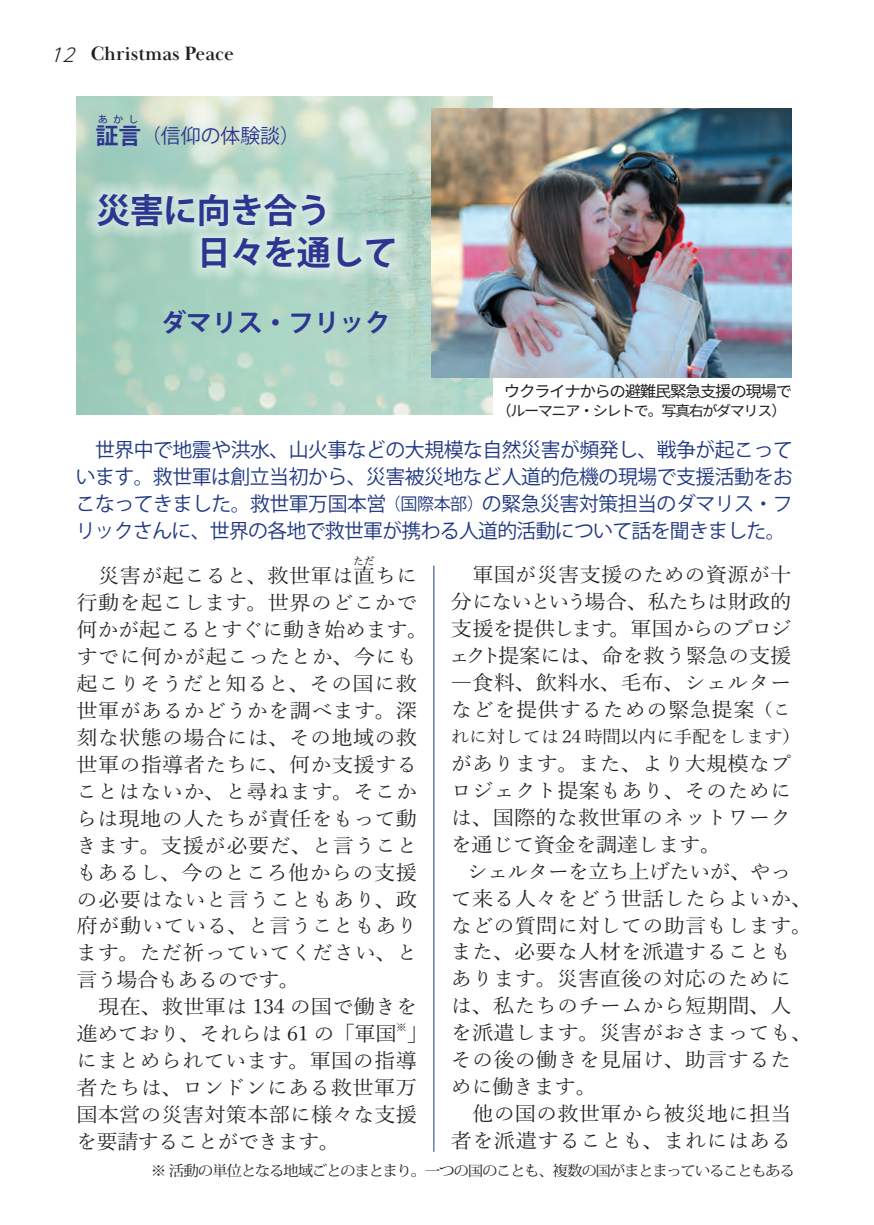
<style>
.page{position:relative;width:874px;height:1225px;background:#fff}
.page>*{position:absolute;margin:0;border:0;box-sizing:border-box;transform-origin:0 0}
.t1{font:700 34px/42.6px "Koz Go Pr 6 N";letter-spacing:-.02em;color:#2c3691}
.t2{font:700 25.6px "Koz Go Pr 6 N";color:#2c3691}
.t3{font:700 22.6px "Koz Go Pr 6 N";color:#2c3691}
.t4{font:20.2px/27px "Yu Min Pr 6 N";color:#231f20;scale:1.05 1}
.t5{font:19.8px/27px "Koz Go Pr 6 N";letter-spacing:-.035em;color:#203882;text-align:justify}
.t6{font:700 19.8px "Baskerville Display PT";color:#231f20}
.t7{font:19.8px "Koz Go Pr 6 N";color:#2c3691}
.t8{font:17.6px "Yu Min Pr 6 N";letter-spacing:-.025em;color:#231f20;scale:1.05 1}
.t9{font:15.8px "Source Han Sans JP";letter-spacing:-.085em;color:#231f20;scale:1.04 1}
.t10{font:14.4px "Koz Min Pr 6 N";letter-spacing:-.09em;color:#231f20;scale:1.08 1}
.t11{font:14.4px "Source Han Sans JP";letter-spacing:-.095em;color:#231f20;scale:1.04 1}
.t12{font:10.6px "Yu Min Pr 6 N";color:#231f20}
.t13{font:700 10px "Koz Go Pr 6 N";color:#2c3691}
.t14{font:10px "Yu Min Pr 6 N";color:#231f20;scale:1.05 1}
.s1{font-weight:700;font-size:22.6px}
.s2{font-size:17px}
.s3{font-size:17.6px}
</style>
<div class="page">
<hr style="left:433px;top:566px;width:1px;height:585px;background:#203882">
<img style="left:77px;top:96px;width:415px;height:318px">
<img style="left:431px;top:108px;width:360px;height:270px">
<svg style="left:84px;top:180px;width:324px;height:102px;background:#bfdcd0"></svg>
<p class="t6" style="left:50px;top:41px;width:186px"><sub>12</sub> Christmas Peace</p>
<p class="t13" style="left:98px;top:114px;width:42px">あかし</p>
<p class="t7" style="left:118px;top:124px;width:183px"><span class="s1">言</span>（信仰の体験談）</p>
<p class="t3" style="left:96px;top:123px;width:24px">証</p>
<h1 class="t1" style="left:96px;top:190px;width:302px">災害に向き合う<br>　　　日々を通して</h1>
<p class="t2" style="left:161px;top:308px;width:231px">ダマリス・フリック</p>
<p class="t9" style="left:503px;top:382px;width:278px">ウクライナからの避難民緊急支援の現場で</p>
<p class="t11" style="left:496px;top:403px;width:280px">（ルーマニア・シレトで。写真右がダマリス）</p>
<p class="t5" style="left:76px;top:436px;width:718px;text-indent:19px">世界中で地震や洪水、山火事などの大規模な自然災害が頻発し、戦争が起こっています。救世軍は創立当初から、災害被災地など人道的危機の現場で支援活動をおこなってきました。救世軍万国本営<span class="s2">（国際本部）</span>の緊急災害対策担当のダマリス・フリックさんに、世界の各地で救世軍が携わる人道的活動について話を聞きました。</p>
<p class="t4" style="left:77px;top:560px;width:326px">　災害が起こると、救世軍は直ちに</p>
<p class="t12" style="left:353px;top:551px;width:23px">ただ</p>
<p class="t4" style="left:76px;top:587px;width:336px">行動を起こします。世界のどこかで何かが起こるとすぐに動き始めます。すでに何かが起こったとか、今にも起こりそうだと知ると、その国に救世軍があるかどうかを調べます。深刻な状態の場合には、その地域の救世軍の指導者たちに、何か支援することはないか、と尋ねます。そこからは現地の人たちが責任をもって動きます。支援が必要だ、と言うこともあるし、今のところ他からの支援の必要はないと言うこともあり、政府が動いている、と言うこともあります。ただ祈っていてください、と言う場合もあるのです。<br>　現在、救世軍は 134 の国で働きを進めており、それらは 61 の「軍国</p>
<p class="t4" style="left:448px;top:559px;width:328px;text-align:justify">　軍国が災害支援のための資源が十分にないという場合、私たちは財政的支援を提供します。軍国からのプロジェクト提案には、命を救う緊急の支援―食料、飲料水、毛布、シェルターなどを提供するための緊急提案<span class="s3">（こ</span></p>
<p class="t8" style="left:450px;top:720px;width:334px">れに対しては 24 時間以内に手配をします）</p>
<p class="t4" style="left:450px;top:748px;width:326px;text-align:justify">があります。また、より大規模なプロジェクト提案もあり、そのためには、国際的な救世軍のネットワークを通じて資金を調達します。</p>
<p class="t4" style="left:450px;top:855px;width:345px;text-indent:16px">シェルターを立ち上げたいが、やって来る人々をどう世話したらよいか、などの質問に対しての助言もします。また、必要な人材を派遣することもあります。災害直後の対応のためには、私たちのチームから短期間、人を派遣します。災害がおさまっても、その後の働きを見届け、助言するために働きます。<br>　他の国の救世軍から被災地に担当者を派遣することも、まれにはある</p>
<p class="t14" style="left:396px;top:1017px;width:12px">※</p>
<p class="t4" style="left:76px;top:1018px;width:336px;text-indent:330px">」にまとめられています。軍国の指導者たちは、ロンドンにある救世軍万国本営の災害対策本部に様々な支援を要請することができます。</p>
<p class="t10" style="left:151px;top:1162px;width:597px">※ 活動の単位となる地域ごとのまとまり。一つの国のことも、複数の国がまとまっていることもある</p>
</div>
